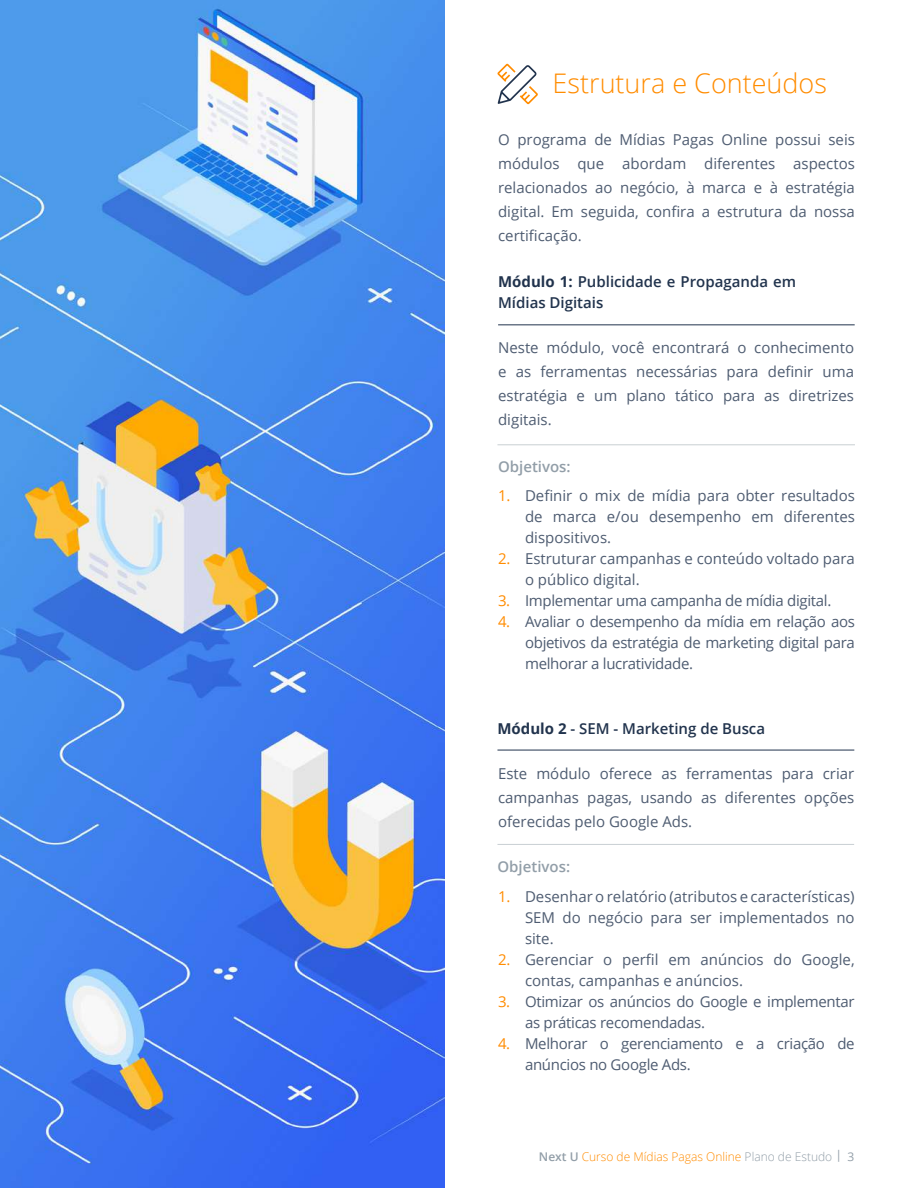
<style>
.page{position:relative;width:918px;height:1188px;background:#fff}
.page>*{position:absolute;margin:0;border:0;box-sizing:border-box;transform-origin:0 0}
.t1{font:300 27px "Open Sans";color:#ff8c00}
.t2{font:15px/24px "Open Sans";color:#4e5c71;text-align:justify}
.t3{font:15px/21px "Open Sans";letter-spacing:-.02em;color:#4e5c71}
.t4{font:600 15px/21px "Open Sans";color:#21334d}
.t5{font:600 15px "Open Sans";color:#929ea8}
.t6{font:300 12px "Open Sans";color:#ff8c00}
.s1{font-weight:700}
.s2{color:#ff8c00}
.s3{font-weight:600;color:#929ea8}
.s4{color:#929ea8}
.s5{font-weight:400;color:#929ea8}
</style>
<div class="page">
<img style="left:0;top:0;width:444px;height:1188px">
<hr style="left:497px;top:750px;width:357px;height:1px;background:#21334d">
<hr style="left:497px;top:444px;width:358px;height:1px;background:#c8cfd3">
<hr style="left:497px;top:844px;width:357px;height:1px;background:#c8cfd3">
<hr style="left:498px;top:324px;width:357px;height:1px;background:#21334d">
<svg style="left:497px;top:64px;width:41px;height:40px"></svg>
<h1 class="t1" style="left:553px;top:64px;width:276px">Estrutura e Conteúdos</h1>
<p class="t2" style="left:498px;top:127px;width:358px">O programa de Mídias Pagas Online possui seis módulos que abordam diferentes aspectos relacionados ao negócio, à marca e à estratégia digital. Em seguida, confira a estrutura da nossa certificação.</p>
<p class="t4" style="left:498px;top:271px;width:300px"><span class="s1">Módulo 1:</span> Publicidade e Propaganda em<br>Mídias Digitais</p>
<p class="t2" style="left:498px;top:336px;width:358px">Neste módulo, você encontrará o conhecimento e as ferramentas necessárias para definir uma estratégia e um plano tático para as diretrizes digitais.</p>
<p class="t5" style="left:498px;top:456px;width:74px">Objetivos:</p>
<p class="t2" style="left:525px;top:485px;width:331px;line-height:21px;text-indent:-27px"><span class="s2">1.</span> Definir o mix de mídia para obter resultados de marca e/ou desempenho em diferentes dispositivos.</p>
<p class="t2" style="left:525px;top:548px;width:331px;line-height:21px;text-indent:-27px"><span class="s2">2.</span> Estruturar campanhas e conteúdo voltado para o público digital.</p>
<p class="t3" style="left:498px;top:590px;width:335px"><span class="s2">3.</span> Implementar uma campanha de mídia digital.</p>
<p class="t2" style="left:525px;top:611px;width:331px;line-height:21px;text-indent:-27px"><span class="s2">4.</span> Avaliar o desempenho da mídia em relação aos objetivos da estratégia de marketing digital para melhorar a lucratividade.</p>
<p class="t4" style="left:497px;top:718px;width:269px"><span class="s1">Módulo 2</span> - SEM - Marketing de Busca</p>
<p class="t2" style="left:498px;top:761px;width:358px">Este módulo oferece as ferramentas para criar campanhas pagas, usando as diferentes opções oferecidas pelo Google Ads.</p>
<p class="t5" style="left:497px;top:857px;width:74px">Objetivos:</p>
<p class="t2" style="left:525px;top:886px;width:331px;line-height:21px;text-indent:-27px"><span class="s2">1.</span> Desenhar o relatório (atributos e características)<br>SEM do negócio para ser implementados no site.</p>
<p class="t2" style="left:525px;top:949px;width:331px;line-height:21px;text-indent:-27px"><span class="s2">2.</span> Gerenciar o perfil em anúncios do Google, contas, campanhas e anúncios.</p>
<p class="t3" style="left:525px;top:991px;width:331px;text-indent:-27px"><span class="s2">3.</span> Otimizar os anúncios do Google e implementar as práticas recomendadas.</p>
<p class="t3" style="left:525px;top:1033px;width:331px;text-indent:-27px"><span class="s2">4.</span> Melhorar o gerenciamento e a criação de anúncios no Google Ads.</p>
<p class="t6" style="left:539px;top:1148px;width:317px"><span class="s3">Next U</span> Curso de Mídias Pagas Online <span class="s4">Plano de Estudo</span> <span class="s5">| 3</span></p>
</div>
